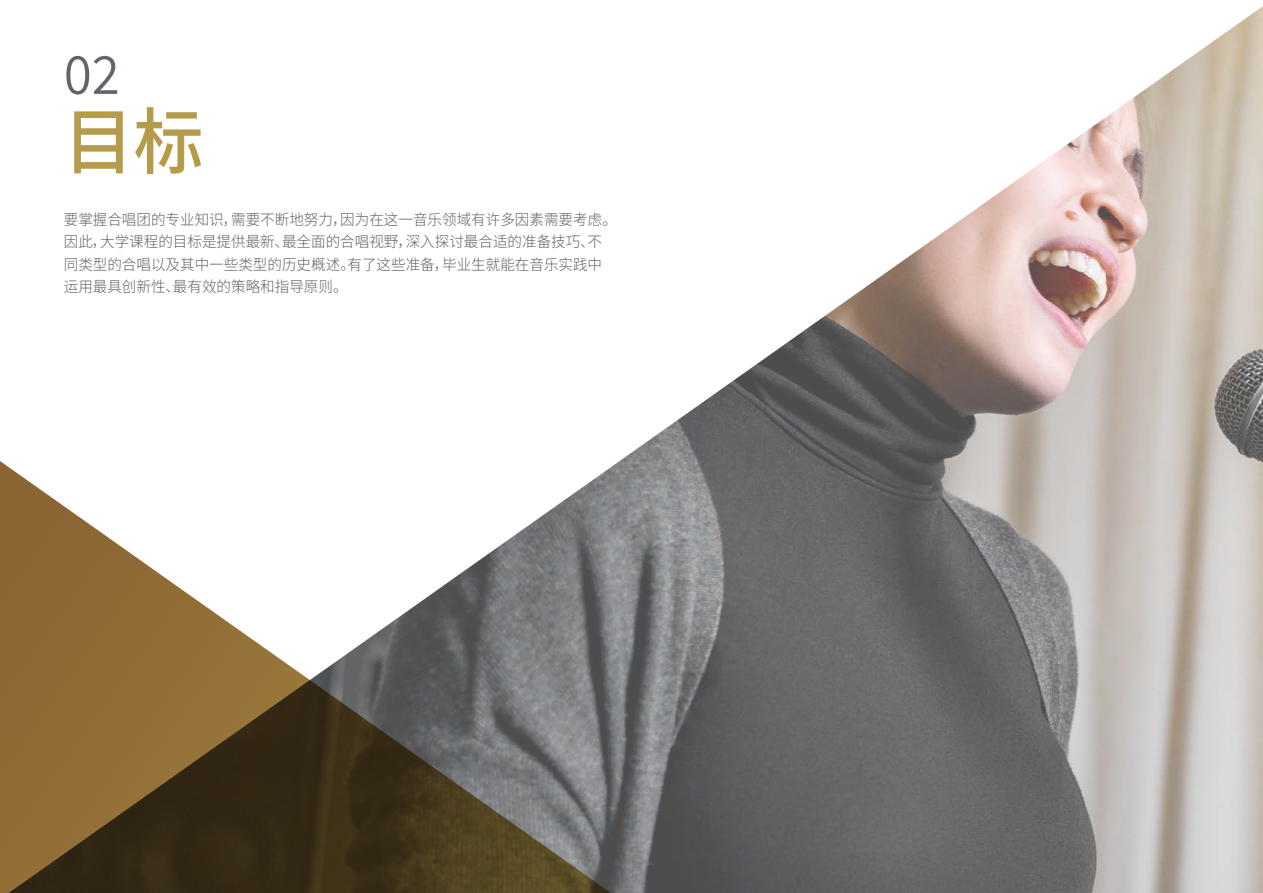
<style>
.page{position:relative;width:1263px;height:893px;background:#fff}
.page>*{position:absolute;margin:0;border:0;box-sizing:border-box;transform-origin:0 0}
.t1{font:500 72px "Source Han Sans CN";color:#b49c4b}
.t2{font:52.5px "Source Han Sans CN";color:#61646a}
.t3{font:300 15px/22.5px "Source Han Sans CN";color:#61646a}
</style>
<div class="page">
<img style="left:641px;top:6px;width:622px;height:887px">
<svg style="left:0;top:446px;width:641px;height:447px"></svg>
<h2 class="t2" style="left:64px;top:45px;width:57px">02</h2>
<h1 class="t1" style="left:64px;top:101px;width:141px">目标</h1>
<p class="t3" style="left:64px;top:208px;width:555px">要掌握合唱团的专业知识，需要不断地努力，因为在这一音乐领域有许多因素需要考虑。因此，大学课程的目标是提供最新、最全面的合唱视野，深入探讨最合适的准备技巧、不同类型的合唱以及其中一些类型的历史概述。有了这些准备，毕业生就能在音乐实践中运用最具创新性、最有效的策略和指导原则。</p>
</div>
